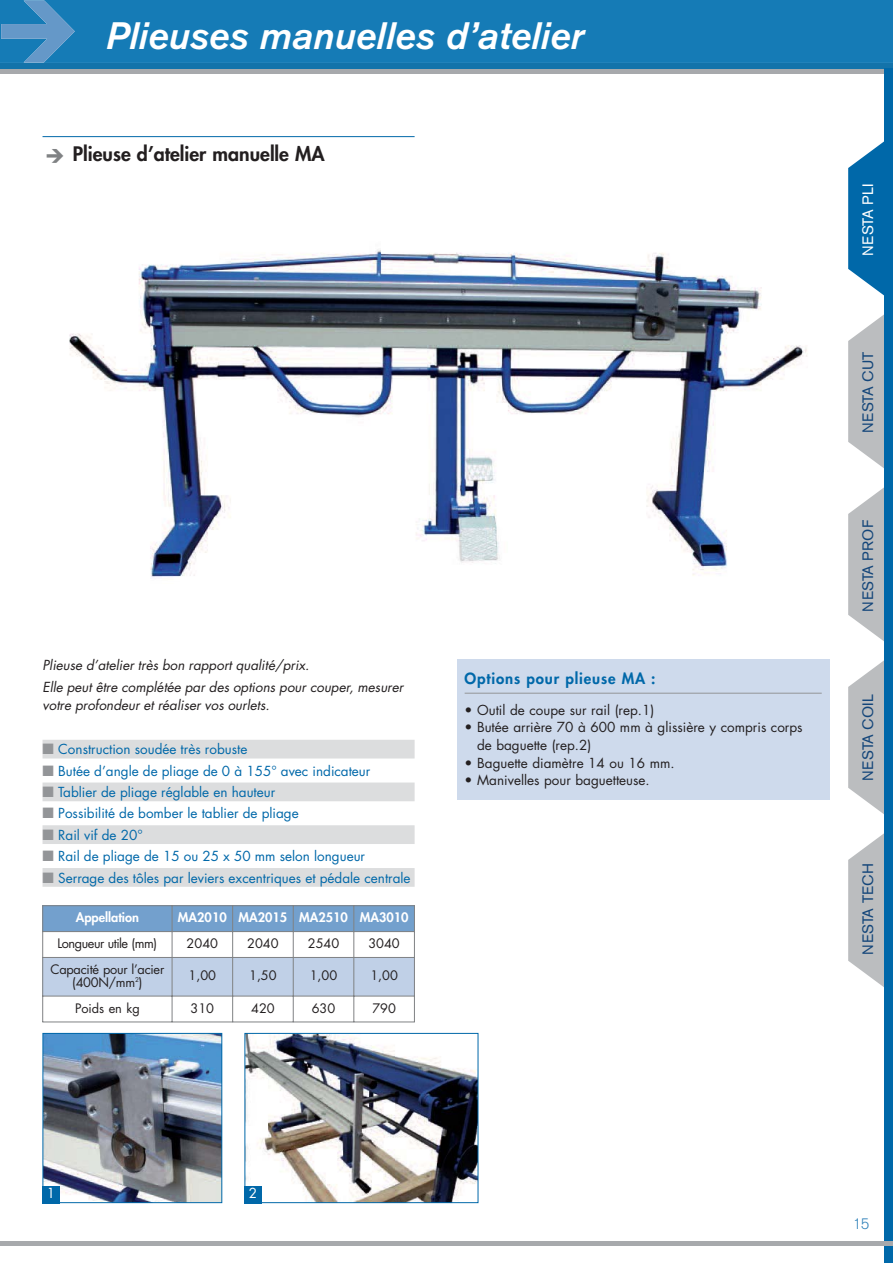
<style>
.page{position:relative;width:893px;height:1263px;background:#fff}
.page>*{position:absolute;margin:0;border:0;box-sizing:border-box;transform-origin:0 0}
.t1{font:italic 500 37.8px "Akzidenz Grotesk BE";color:#fff}
.t2{font:800 19.5px "Futura";color:#231f20}
.t3{font:15px "Akzidenz Grotesk BE";letter-spacing:.02em;color:#14467a}
.t4{font:800 15px "Futura";letter-spacing:.06em;color:#0068a9}
.t5{font:15px "Akzidenz Grotesk BE";letter-spacing:.01em;color:#fff}
.t6{font:300 15px "Akzidenz Grotesk BE";color:#2f81b9}
.t7{font:13.5px "Futura";color:#0068a9}
.t8{font:13.5px/17.5px "Futura";color:#231f20}
.t9{font:italic 13.5px/21.9px "Futura";color:#231f20}
.t10{font:13.5px "Futura";color:#fff}
.t11{font:12.75px/12.8px "Futura";letter-spacing:-.01em;color:#231f20;text-align:center}
.t12{font:800 12.75px "Futura";color:#fff}
.t13{font:12.75px "Futura";letter-spacing:-.035em;color:#231f20}
.s1{font-family:"Communications P06";font-weight:400;font-size:24px;color:#808284}
.s2{color:#939598}
</style>
<div class="page">
<svg style="left:0;top:68px;width:884px;height:6px;fill:#a7a9ac"></svg>
<div style="left:0;top:0;width:892px;height:63px;background:#157bb6"></div>
<div style="left:0;top:63px;width:892px;height:5px;background:#1373aa"></div>
<svg style="left:848px;top:141px;width:36px;height:846px"></svg>
<div style="left:884px;top:68px;width:8px;height:1195px;background:#0068a9"></div>
<svg style="left:1px;top:1px;width:74px;height:62px"></svg>
<div style="left:43px;top:906px;width:129px;height:26px;background:#73a0cd"></div>
<div style="left:172px;top:906px;width:61px;height:26px;background:#73a0cd"></div>
<div style="left:233px;top:906px;width:60px;height:26px;background:#73a0cd"></div>
<div style="left:293px;top:906px;width:61px;height:26px;background:#73a0cd"></div>
<div style="left:354px;top:906px;width:60px;height:26px;background:#73a0cd"></div>
<div style="left:43px;top:957px;width:129px;height:39px;background:#c0d0e7"></div>
<div style="left:172px;top:957px;width:61px;height:39px;background:#c0d0e7"></div>
<div style="left:233px;top:957px;width:60px;height:39px;background:#c0d0e7"></div>
<div style="left:293px;top:957px;width:61px;height:39px;background:#c0d0e7"></div>
<div style="left:354px;top:957px;width:60px;height:39px;background:#c0d0e7"></div>
<hr style="left:42px;top:906px;width:1px;height:116px;background:#808284">
<hr style="left:172px;top:906px;width:1px;height:116px;background:#808284">
<hr style="left:232px;top:906px;width:1px;height:116px;background:#808284">
<hr style="left:293px;top:906px;width:1px;height:116px;background:#808284">
<hr style="left:353px;top:906px;width:1px;height:116px;background:#808284">
<hr style="left:414px;top:906px;width:1px;height:116px;background:#808284">
<hr style="left:43px;top:905px;width:371px;height:1px;background:#808284">
<hr style="left:43px;top:931px;width:371px;height:1px;background:#808284">
<hr style="left:43px;top:957px;width:371px;height:1px;background:#808284">
<hr style="left:43px;top:996px;width:371px;height:1px;background:#808284">
<hr style="left:43px;top:1022px;width:371px;height:1px;background:#808284">
<img style="left:69px;top:249px;width:738px;height:328px">
<hr style="left:43px;top:136px;width:371px;height:1px;background:#0068a9">
<div style="left:43px;top:740px;width:371px;height:19px;background:#dcddde"></div>
<div style="left:43px;top:783px;width:371px;height:18px;background:#dcddde"></div>
<div style="left:43px;top:825px;width:371px;height:19px;background:#dcddde"></div>
<div style="left:43px;top:868px;width:371px;height:19px;background:#dcddde"></div>
<div style="left:457px;top:659px;width:372px;height:140px;background:#cedaec"></div>
<hr style="left:464px;top:693px;width:357px;height:1px;background:#939598">
<img style="left:45px;top:1035px;width:175px;height:166px">
<div style="left:43px;top:1033px;width:179px;height:170px;border:1px solid #0068a9"></div>
<img style="left:246px;top:1035px;width:230px;height:166px">
<div style="left:244px;top:1033px;width:234px;height:170px;border:1px solid #0068a9"></div>
<div style="left:0;top:1241px;width:892px;height:5px;background:#a7a9ac"></div>
<div style="left:43px;top:1186px;width:17px;height:17px;background:#0068a9"></div>
<div style="left:244px;top:1186px;width:17px;height:17px;background:#0068a9"></div>
<h1 class="t1" style="left:106px;top:22px;width:479px">Plieuses manuelles d’atelier</h1>
<h2 class="t2" style="left:43px;top:145px;width:284px"><span class="s1">a</span> Plieuse d’atelier manuelle MA</h2>
<p class="t9" style="left:43px;top:655px;width:362px">Plieuse d’atelier très bon rapport qualité/prix.<br>Elle peut être complétée par des options pour couper, mesurer</p>
<p class="t9" style="left:43px;top:695px;width:228px">votre profondeur et réaliser vos ourlets.</p>
<p class="t7" style="left:43px;top:743px;width:206px"><span class="s2">■</span> Construction soudée très robuste</p>
<p class="t7" style="left:43px;top:764px;width:329px"><span class="s2">■</span> Butée d’angle de pliage de 0 à 155° avec indicateur</p>
<p class="t7" style="left:43px;top:786px;width:234px"><span class="s2">■</span> Tablier de pliage réglable en hauteur</p>
<p class="t7" style="left:43px;top:807px;width:258px"><span class="s2">■</span> Possibilité de bomber le tablier de pliage</p>
<p class="t7" style="left:43px;top:829px;width:102px"><span class="s2">■</span> Rail vif de 20°</p>
<p class="t7" style="left:43px;top:850px;width:324px"><span class="s2">■</span> Rail de pliage de 15 ou 25 x 50 mm selon longueur</p>
<p class="t7" style="left:43px;top:871px;width:369px"><span class="s2">■</span> Serrage des tôles par leviers excentriques et pédale centrale</p>
<p class="t12" style="left:76px;top:912px;width:65px">Appellation</p>
<p class="t12" style="left:178px;top:912px;width:232px">MA2010 MA2015 MA2510 MA3010</p>
<p class="t13" style="left:58px;top:938px;width:101px">Longueur utile (mm)</p>
<p class="t11" style="left:187px;top:938px;width:33px">2040</p>
<p class="t11" style="left:247px;top:938px;width:33px">2040</p>
<p class="t11" style="left:308px;top:938px;width:33px">2540</p>
<p class="t11" style="left:368px;top:938px;width:33px">3040</p>
<p class="t11" style="left:50px;top:964px;width:115px">Capacité pour l’acier (400N/mm<sup>2</sup>)</p>
<p class="t11" style="left:189px;top:970px;width:29px">1,00</p>
<p class="t11" style="left:249px;top:970px;width:29px">1,50</p>
<p class="t11" style="left:310px;top:970px;width:29px">1,00</p>
<p class="t11" style="left:370px;top:970px;width:29px">1,00</p>
<p class="t11" style="left:75px;top:1003px;width:66px">Poids en kg</p>
<p class="t11" style="left:190px;top:1003px;width:25px">310</p>
<p class="t11" style="left:251px;top:1003px;width:25px">420</p>
<p class="t11" style="left:312px;top:1003px;width:25px">630</p>
<p class="t11" style="left:372px;top:1003px;width:25px">790</p>
<p class="t4" style="left:464px;top:672px;width:192px">Options pour plieuse MA :</p>
<p class="t8" style="left:464px;top:702px;width:191px">• Outil de coupe sur rail (rep.1)</p>
<p class="t8" style="left:477px;top:720px;width:327px;text-indent:-12px">• Butée arrière 70 à 600 mm à glissière y compris corps de baguette (rep.2)</p>
<p class="t8" style="left:464px;top:755px;width:211px">• Baguette diamètre 14 ou 16 mm.</p>
<p class="t8" style="left:464px;top:773px;width:187px">• Manivelles pour baguetteuse.</p>
<p class="t5" style="left:862px;top:256px;width:73px;rotate:-90deg">NESTA PLI</p>
<p class="t3" style="left:862px;top:433px;width:83px;rotate:-90deg">NESTA CUT</p>
<p class="t3" style="left:862px;top:612px;width:93px;rotate:-90deg">NESTA PROF</p>
<p class="t3" style="left:862px;top:781px;width:88px;rotate:-90deg">NESTA COIL</p>
<p class="t3" style="left:862px;top:955px;width:93px;rotate:-90deg">NESTA TECH</p>
<p class="t10" style="left:47px;top:1187px;width:10px">1</p>
<p class="t10" style="left:249px;top:1187px;width:10px">2</p>
<p class="t6" style="left:852px;top:1218px;width:18px">15</p>
</div>
